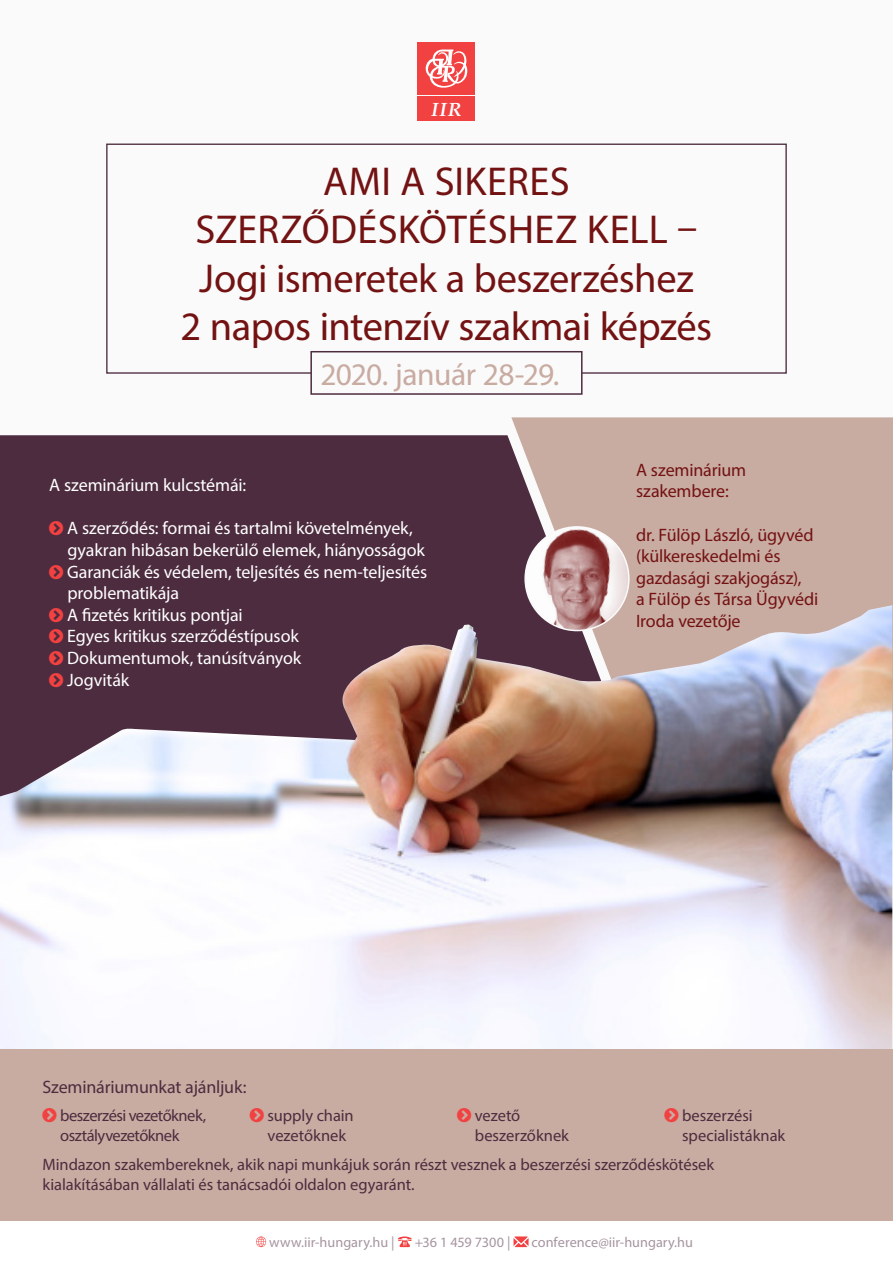
<style>
.page{position:relative;width:893px;height:1263px;background:#fff}
.page>*{position:absolute;margin:0;border:0;box-sizing:border-box;transform-origin:0 0}
.t1{font:40.5px/48.6px "Myriad Pro";letter-spacing:-.01em;color:#731212;text-align:center}
.t2{font:31.5px "Myriad Pro";letter-spacing:-.02em;color:#c8aba1}
.t3{font:italic 700 18.9px "Palatino Linotype";color:#fff}
.t4{font:18px/21.6px "Myriad Pro";letter-spacing:-.01em;color:#fff}
.t5{font:18px/21.6px "Myriad Pro";letter-spacing:-.01em;color:#731212}
.t6{font:18px "Myriad Pro";letter-spacing:-.01em;color:#4d2c3f}
.t7{font:16.5px/19.8px "Myriad Pro";letter-spacing:-.005em;color:#4d2c3f}
.t8{font:16.5px/19.8px "Myriad Pro";letter-spacing:-.03em;color:#4d2c3f}
.t9{font:14.25px "Myriad Pro";color:#a6959f}
</style>
<div class="page">
<div style="left:0;top:0;width:893px;height:1220px;background:#fafafa"></div>
<div style="left:0;top:435px;width:511px;height:170px;background:#4d2c3f"></div>
<svg style="left:511px;top:417px;width:382px;height:353px;background:#c3a69e"></svg>
<img style="left:0;top:605px;width:892px;height:444px">
<div style="left:418px;top:42px;width:57px;height:53px;background:#f24141"></div>
<svg style="left:425px;top:50px;width:43px;height:38px"></svg>
<div style="left:418px;top:96px;width:57px;height:25px;background:#f24141"></div>
<svg style="left:256px;top:1236px;width:10px;height:11px"></svg>
<svg style="left:398px;top:1236px;width:14px;height:11px"></svg>
<svg style="left:513px;top:1236px;width:16px;height:11px"></svg>
<img style="left:525px;top:527px;width:104px;height:103px;border-radius:52px">
<div style="left:524px;top:526px;width:106px;height:105px;border:2px solid #fafafa;border-radius:50%"></div>
<div style="left:310px;top:351px;width:273px;height:44px;border:2px solid #4d2c3f"></div>
<div style="left:0;top:1049px;width:893px;height:171px;background:#c8aba1"></div>
<svg style="left:49px;top:521px;width:14px;height:15px"></svg>
<svg style="left:49px;top:565px;width:14px;height:14px"></svg>
<svg style="left:49px;top:608px;width:14px;height:14px"></svg>
<svg style="left:49px;top:629px;width:14px;height:15px"></svg>
<svg style="left:49px;top:651px;width:14px;height:14px"></svg>
<svg style="left:49px;top:673px;width:14px;height:14px"></svg>
<p class="t3" style="left:431px;top:96px;width:32px">IIR</p>
<h1 class="t1" style="left:181px;top:156px;width:533px">AMI A SIKERES<br>SZERZŐDÉSKÖTÉSHEZ KELL –<br>Jogi ismeretek a beszerzéshez<br>2 napos intenzív szakmai képzés</h1>
<h2 class="t2" style="left:320px;top:355px;width:241px">2020. január 28-29.</h2>
<p class="t4" style="left:49px;top:474px;width:198px">A szeminárium kulcstémái:</p>
<p class="t4" style="left:67px;top:517px;width:361px">A szerződés: formai és tartalmi követelmények, gyakran hibásan bekerülő elemek, hiányosságok Garanciák és védelem, teljesítés és nem-teljesítés problematikája<br>A fizetés kritikus pontjai<br>Egyes kritikus szerződéstípusok Dokumentumok, tanúsítványok<br>Jogviták</p>
<p class="t5" style="left:636px;top:459px;width:112px">A szeminárium szakembere:</p>
<p class="t5" style="left:636px;top:523px;width:184px">dr. Fülöp László, ügyvéd (külkereskedelmi és gazdasági szakjogász),<br>a Fülöp és Társa Ügyvédi<br>Iroda vezetője</p>
<p class="t6" style="left:43px;top:1076px;width:205px">Szemináriumunkat ajánljuk:</p>
<p class="t8" style="left:60px;top:1105px;width:147px">beszerzési vezetőknek, osztályvezetőknek</p>
<p class="t7" style="left:267px;top:1105px;width:88px">supply chain vezetőknek</p>
<p class="t7" style="left:475px;top:1105px;width:96px">vezető beszerzőknek</p>
<p class="t7" style="left:682px;top:1105px;width:105px">beszerzési specialistáknak</p>
<p class="t7" style="left:43px;top:1154px;width:673px">Mindazon szakembereknek, akik napi munkájuk során részt vesznek a beszerzési szerződéskötések kialakításában vállalati és tanácsadói oldalon egyaránt.</p>
<p class="t9" style="left:269px;top:1233px;width:127px">www.iir-hungary.hu |</p>
<p class="t9" style="left:415px;top:1233px;width:97px">+36 1 459 7300 |</p>
<p class="t9" style="left:532px;top:1233px;width:163px">conference@iir-hungary.hu</p>
</div>
